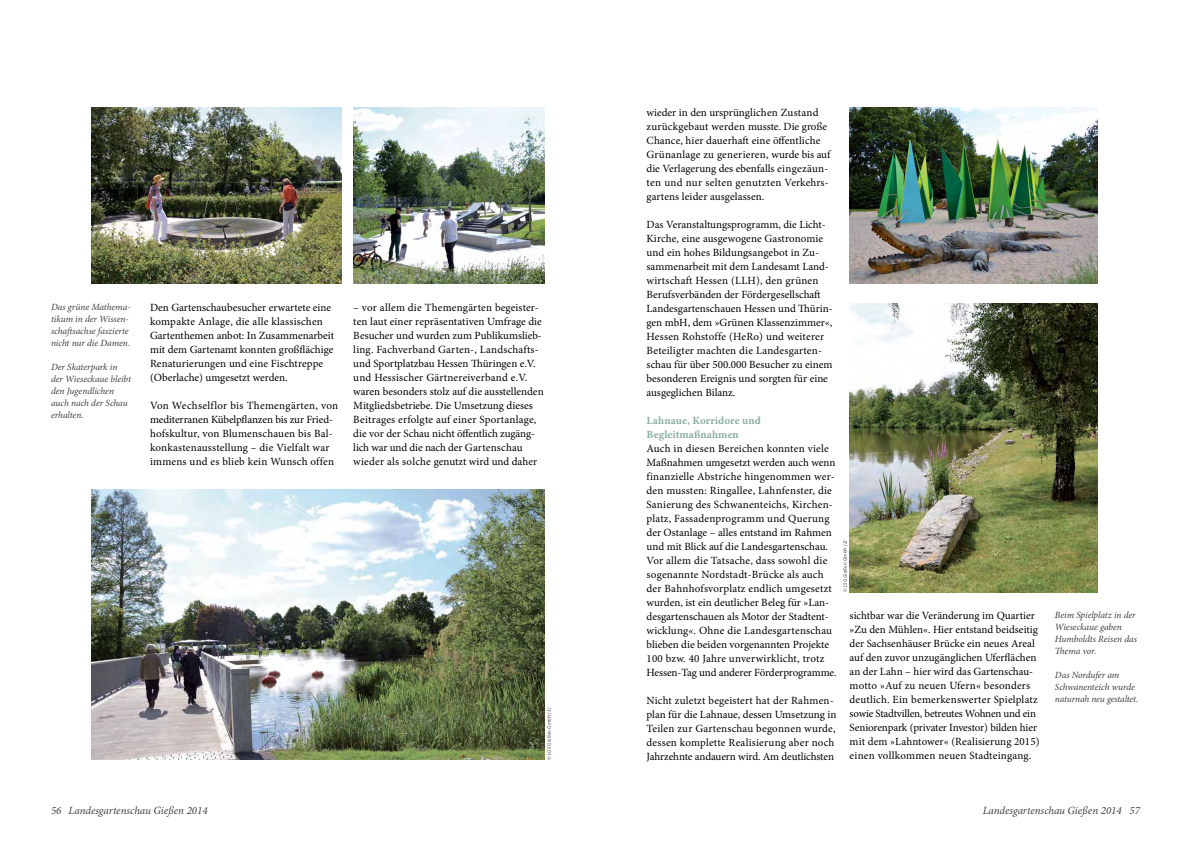
<style>
.page{position:relative;width:1191px;height:842px;background:#fff}
.page>*{position:absolute;margin:0;border:0;box-sizing:border-box;transform-origin:0 0}
.t1{font:11px/14px "Minion Pro";letter-spacing:.005em;color:#000}
.t2{font:italic 11px "Minion Pro";color:#414042}
.t3{font:700 11px/14px "Minion Pro";letter-spacing:.01em;color:#8baea1}
.t4{font:italic 9.5px/12px "Minion Pro";letter-spacing:-.005em;color:#414042}
.t5{font:italic 5px "Myriad Pro";letter-spacing:.05em;color:#414042}
</style>
<div class="page">
<img style="left:92px;top:108px;width:249px;height:175px">
<img style="left:353px;top:108px;width:191px;height:175px">
<img style="left:92px;top:489px;width:452px;height:271px">
<img style="left:850px;top:108px;width:247px;height:175px">
<img style="left:849px;top:303px;width:248px;height:289px">
<p class="t4" style="left:51px;top:301px;width:81px">Das grüne Mathema&shy;tikum in der Wissen&shy;schaftsachse faszierte nicht nur die Damen.</p>
<p class="t4" style="left:51px;top:361px;width:81px">Der Skaterpark in der Wieseckaue bleibt den Jugendlichen auch nach der Schau erhalten.</p>
<p class="t1" style="left:150px;top:301px;width:186px">Den Gartenschaubesucher erwartete eine kompakte Anlage, die alle klassischen Gartenthemen anbot: In Zusammenarbeit mit dem Gartenamt konnten großflächige Renaturierungen und eine Fischtreppe (Oberlache) umgesetzt werden.</p>
<p class="t1" style="left:150px;top:399px;width:190px">Von Wechselflor bis Themengärten, von mediterranen Kübelpflanzen bis zur Fried&shy;hofskultur, von Blumenschauen bis Bal&shy;konkastenausstellung – die Vielfalt war immens und es blieb kein Wunsch offen</p>
<p class="t1" style="left:353px;top:301px;width:192px">– vor allem die Themengärten begeister&shy;ten laut einer repräsentativen Umfrage die Besucher und wurden zum Publikumslieb&shy;ling. Fachverband Garten-, Landschafts&shy;und Sportplatzbau Hessen Thüringen e.V. und Hessischer Gärtnereiverband e.V. waren besonders stolz auf die ausstellenden Mitgliedsbetriebe. Die Umsetzung dieses Beitrages erfolgte auf einer Sportanlage, die vor der Schau nicht öffentlich zugäng&shy;lich war und die nach der Gartenschau wieder als solche genutzt wird und daher</p>
<p class="t5" style="left:546px;top:760px;width:54px;rotate:-90deg">© LGS Gießen GmbH (3)</p>
<p class="t1" style="left:646px;top:105px;width:185px">wieder in den ursprünglichen Zustand zurückgebaut werden musste. Die große Chance, hier dauerhaft eine öffentliche Grünanlage zu generieren, wurde bis auf die Verlagerung des ebenfalls eingezäun&shy;ten und nur selten genutzten Verkehrs&shy;gartens leider ausgelassen.</p>
<p class="t1" style="left:646px;top:217px;width:188px">Das Veranstaltungsprogramm, die Licht-Kirche, eine ausgewogene Gastronomie und ein hohes Bildungsangebot in Zu&shy;sammenarbeit mit dem Landesamt Land&shy;wirtschaft Hessen (LLH), den grünen Berufsverbänden der Fördergesellschaft Landesgartenschauen Hessen und Thürin&shy;gen mbH, dem »Grünen Klassenzimmer«, Hessen Rohstoffe (HeRo) und weiterer Beteiligter machten die Landesgarten&shy;schau für über 500.000 Besucher zu einem besonderen Ereignis und sorgten für eine ausgeglichen Bilanz.</p>
<p class="t3" style="left:646px;top:413px;width:116px">Lahnaue, Korridore und<br>Begleitmaßnahmen</p>
<p class="t1" style="left:646px;top:441px;width:192px">Auch in diesen Bereichen konnten viele Maßnahmen umgesetzt werden auch wenn finanzielle Abstriche hingenommen wer&shy;den mussten: Ringallee, Lahnfenster, die Sanierung des Schwanenteichs, Kirchen&shy;platz, Fassadenprogramm und Querung der Ostanlage – alles entstand im Rahmen und mit Blick auf die Landesgartenschau.<br>Vor allem die Tatsache, dass sowohl die sogenannte Nordstadt-Brücke als auch der Bahnhofsvorplatz endlich umgesetzt wurden, ist ein deutlicher Beleg für »Lan&shy;desgartenschauen als Motor der Stadtent&shy;wicklung«. Ohne die Landesgartenschau blieben die beiden vorgenannten Projekte 100 bzw. 40 Jahre unverwirklicht, trotz Hessen-Tag und anderer Förderprogramme.</p>
<p class="t1" style="left:646px;top:693px;width:191px">Nicht zuletzt begeistert hat der Rahmen&shy;plan für die Lahnaue, dessen Umsetzung in Teilen zur Gartenschau begonnen wurde, dessen komplette Realisierung aber noch Jahrzehnte andauern wird. Am deutlichsten</p>
<p class="t5" style="left:842px;top:592px;width:54px;rotate:-90deg">© LSG Gießen GmbH (2)</p>
<p class="t1" style="left:849px;top:608px;width:191px">sichtbar war die Veränderung im Quartier »Zu den Mühlen«. Hier entstand beidseitig der Sachsenhäuser Brücke ein neues Areal auf den zuvor unzugänglichen Uferflächen an der Lahn – hier wird das Gartenschau&shy;motto »Auf zu neuen Ufern« besonders deutlich. Ein bemerkenswerter Spielplatz sowie Stadtvillen, betreutes Wohnen und ein Seniorenpark (privater Investor) bilden hier mit dem »Lahntower« (Realisierung 2015) einen vollkommen neuen Stadteingang.</p>
<p class="t4" style="left:1054px;top:609px;width:84px">Beim Spielplatz in der<br>Wieseckaue gaben<br>Humboldts Reisen das<br>Thema vor.</p>
<p class="t4" style="left:1054px;top:669px;width:85px">Das Nordufer am<br>Schwanenteich wurde naturnah neu gestaltet.</p>
<p class="t2" style="left:982px;top:803px;width:140px">Landesgartenschau Gießen 2014</p>
<p class="t2" style="left:69px;top:803px;width:140px">Landesgartenschau Gießen 2014</p>
<p class="t2" style="left:51px;top:802px;width:12px">56</p>
<p class="t2" style="left:1129px;top:802px;width:12px">57</p>
</div>
